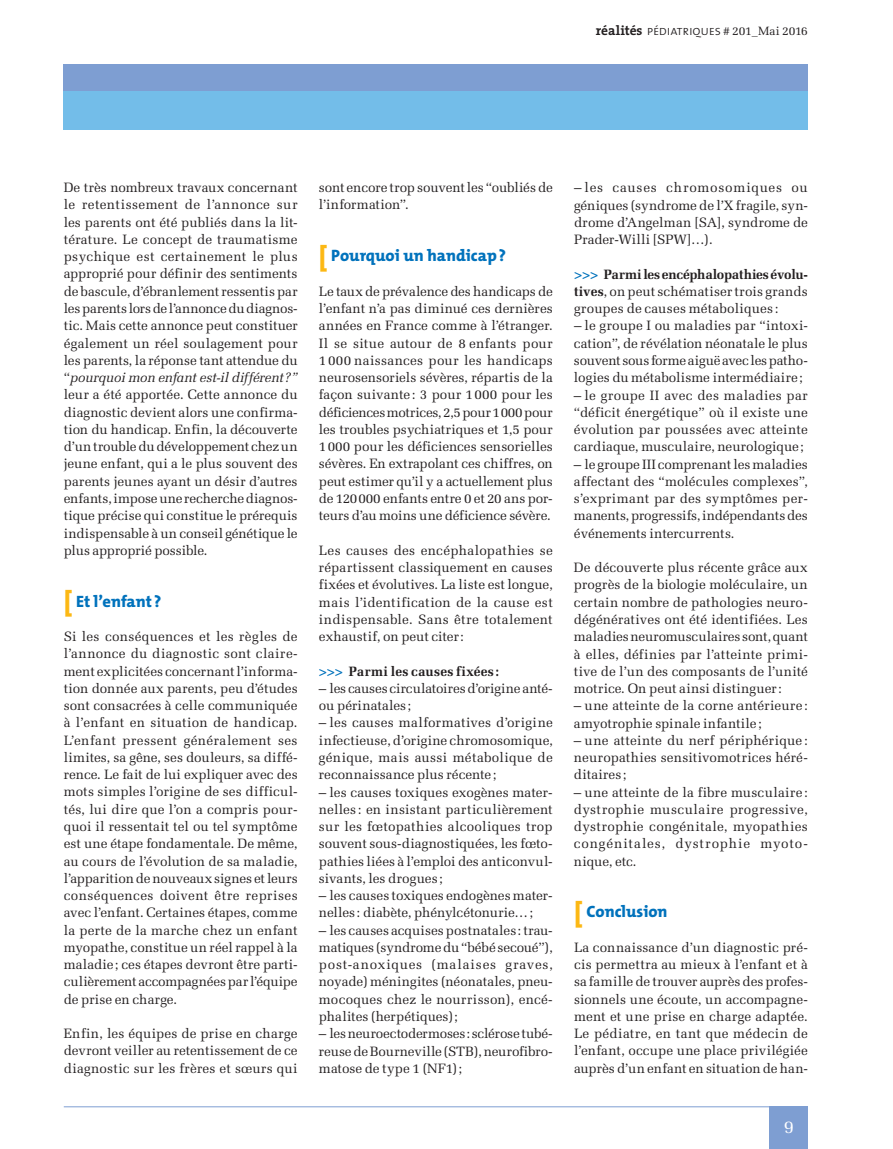
<style>
.page{position:relative;width:893px;height:1149px;background:#fff}
.page>*{position:absolute;margin:0;border:0;box-sizing:border-box;transform-origin:0 0}
.t1{font:18px "Melior";color:#fff}
.t2{font:800 16.5px "The Mix";color:#0072bc}
.t3{font:13.5px/17.2px "Melior";color:#231f20;text-align:justify}
.t4{font:13.5px "The Sans Light Caps";letter-spacing:-.02em;color:#231f20}
.t5{font:700 13.5px "Melior";letter-spacing:.02em;color:#231f20}
.s1{font-family:"The Serif";font-weight:700}
.s2{font-family:"Melior";font-size:12px}
.s3{font-style:italic}
.s4{font-size:27px;color:#fcb814}
.s5{color:#0072bc}
.s6{font-weight:700;color:#0072bc}
.s7{font-weight:700}
</style>
<div class="page">
<div style="left:770px;top:1106px;width:38px;height:42px;background:#7e9ed2"></div>
<hr style="left:64px;top:1106px;width:744px;height:1px;background:#7e9ed2">
<div style="left:64px;top:64px;width:744px;height:27px;background:#7e9ed2"></div>
<div style="left:64px;top:91px;width:744px;height:39px;background:#73bde9"></div>
<p class="t4" style="left:596px;top:20px;width:214px"><span class="s1">réalités</span> pédiatriques <span class="s2"># 201_Mai 2016</span></p>
<p class="t3" style="left:64px;top:179px;width:235px">De très nombreux travaux concernant le retentissement de l’annonce sur les parents ont été publiés dans la lit&shy;térature. Le concept de traumatisme psychique est certainement le plus approprié pour définir des sentiments de bascule, d’ébranlement ressentis par les parents lors de l’annonce du diagnos&shy;tic. Mais cette annonce peut constituer également un réel soulagement pour les parents, la réponse tant attendue du “<span class="s3">pourquoi mon enfant est-il différent?” </span>leur a été apportée. Cette annonce du diagnostic devient alors une confirma&shy;tion du handicap. Enfin, la découverte d’un trouble du développement chez un jeune enfant, qui a le plus souvent des parents jeunes ayant un désir d’autres enfants, impose une recherche diagnos&shy;tique précise qui constitue le prérequis indispensable à un conseil génétique le plus approprié possible.</p>
<p class="t2" style="left:64px;top:587px;width:99px"><span class="s4">[</span> Et l’enfant ?</p>
<p class="t3" style="left:64px;top:627px;width:235px">Si les conséquences et les règles de l’annonce du diagnostic sont claire&shy;ment explicitées concernant l’informa&shy;tion donnée aux parents, peu d’études sont consacrées à celle communiquée à l’enfant en situation de handicap.<br>L’enfant pressent généralement ses limites, sa gêne, ses douleurs, sa diffé&shy;rence. Le fait de lui expliquer avec des mots simples l’origine de ses difficul&shy;tés, lui dire que l’on a compris pour&shy;quoi il ressentait tel ou tel symptôme est une étape fondamentale. De même, au cours de l’évolution de sa maladie, l’apparition de nouveaux signes et leurs conséquences doivent être reprises avec l’enfant. Certaines étapes, comme la perte de la marche chez un enfant myopathe, constitue un réel rappel à la maladie; ces étapes devront être parti&shy;culièrement accompagnées par l’équipe de prise en charge.</p>
<p class="t3" style="left:64px;top:1024px;width:235px">Enfin, les équipes de prise en charge devront veiller au retentissement de ce diagnostic sur les frères et sœurs qui</p>
<p class="t3" style="left:319px;top:179px;width:235px">sont encore trop souvent les “oubliés de l’information”.</p>
<p class="t2" style="left:319px;top:242px;width:189px"><span class="s4">[</span> Pourquoi un handicap?</p>
<p class="t3" style="left:319px;top:282px;width:235px">Le taux de prévalence des handicaps de l’enfant n’a pas diminué ces dernières années en France comme à l’étranger.<br>Il se situe autour de 8 enfants pour 1000 naissances pour les handicaps neurosensoriels sévères, répartis de la façon suivante: 3 pour 1000 pour les déficiences motrices, 2,5 pour 1000 pour les troubles psychiatriques et 1,5 pour 1000 pour les déficiences sensorielles sévères. En extrapolant ces chiffres, on peut estimer qu’il y a actuellement plus de 120000 enfants entre 0 et 20 ans por&shy;teurs d’au moins une déficience sévère.</p>
<p class="t3" style="left:319px;top:541px;width:235px">Les causes des encéphalopathies se répartissent classiquement en causes fixées et évolutives. La liste est longue, mais l’identification de la cause est indispensable. Sans être totalement exhaustif, on peut citer:</p>
<p class="t5" style="left:319px;top:662px;width:182px"><span class="s5">&gt;&gt;&gt;</span> Parmi les causes fixées:</p>
<p class="t3" style="left:319px;top:679px;width:235px">– les causes circulatoires d’origine anté&shy;ou périnatales;</p>
<p class="t3" style="left:319px;top:714px;width:235px">– les causes malformatives d’origine infectieuse, d’origine chromosomique, génique, mais aussi métabolique de reconnaissance plus récente;</p>
<p class="t3" style="left:319px;top:783px;width:235px">– les causes toxiques exogènes mater&shy;nelles: en insistant particulièrement sur les fœtopathies alcooliques trop souvent sous-diagnostiquées, les fœto&shy;pathies liées à l’emploi des anticonvul&shy;sivants, les drogues;</p>
<p class="t3" style="left:319px;top:886px;width:235px">– les causes toxiques endogènes mater&shy;nelles: diabète, phénylcétonurie…;</p>
<p class="t3" style="left:319px;top:921px;width:235px">– les causes acquises postnatales: trau&shy;matiques (syndrome du “bébé secoué”), post-anoxiques (malaises graves, noyade) méningites (néonatales, pneu&shy;mocoques chez le nourrisson), encé&shy;phalites (herpétiques);</p>
<p class="t3" style="left:319px;top:1024px;width:235px">– les neuroectodermoses: sclérose tubé&shy;reuse de Bourneville (STB), neurofibro&shy;matose de type 1 (NF1);</p>
<p class="t3" style="left:574px;top:179px;width:235px">– les causes chromosomiques ou géniques (syndrome de l’X fragile, syn&shy;drome d’Angelman [SA], syndrome de Prader-Willi [SPW]…).</p>
<p class="t3" style="left:574px;top:265px;width:235px"><span class="s6">&gt;&gt;&gt;</span> <span class="s7">Parmi les encéphalopathies évolu&shy;tives</span>, on peut schématiser trois grands groupes de causes métaboliques :</p>
<p class="t3" style="left:574px;top:317px;width:235px">– le groupe I ou maladies par “intoxi&shy;cation”, de révélation néonatale le plus souvent sous forme aiguë avec les patho&shy;logies du métabolisme intermédiaire;</p>
<p class="t3" style="left:574px;top:386px;width:235px">– le groupe II avec des maladies par “déficit énergétique” où il existe une évolution par poussées avec atteinte cardiaque, musculaire, neurologique;</p>
<p class="t3" style="left:574px;top:455px;width:235px">– le groupe III comprenant les maladies affectant des “molécules complexes”, s’exprimant par des symptômes per&shy;manents, progressifs, indépendants des événements intercurrents.</p>
<p class="t3" style="left:574px;top:559px;width:235px">De découverte plus récente grâce aux progrès de la biologie moléculaire, un certain nombre de pathologies neuro&shy;dégénératives ont été identifiées. Les maladies neuromusculaires sont, quant à elles, définies par l’atteinte primi&shy;tive de l’un des composants de l’unité motrice. On peut ainsi distinguer:</p>
<p class="t3" style="left:574px;top:697px;width:235px">– une atteinte de la corne antérieure: amyotrophie spinale infantile;</p>
<p class="t3" style="left:574px;top:731px;width:235px">– une atteinte du nerf périphérique : neuropathies sensitivomotrices héré&shy;ditaires;</p>
<p class="t3" style="left:574px;top:783px;width:235px">– une atteinte de la fibre musculaire: dystrophie musculaire progressive, dystrophie congénitale, myopathies congénitales, dystrophie myoto&shy;nique, etc.</p>
<p class="t2" style="left:574px;top:897px;width:95px"><span class="s4">[</span> Conclusion</p>
<p class="t3" style="left:574px;top:938px;width:235px">La connaissance d’un diagnostic pré&shy;cis permettra au mieux à l’enfant et à sa famille de trouver auprès des profes&shy;sionnels une écoute, un accompagne&shy;ment et une prise en charge adaptée.<br>Le pédiatre, en tant que médecin de l’enfant, occupe une place privilégiée auprès d’un enfant en situation de han-</p>
<h1 class="t1" style="left:784px;top:1115px;width:12px">9</h1>
</div>
